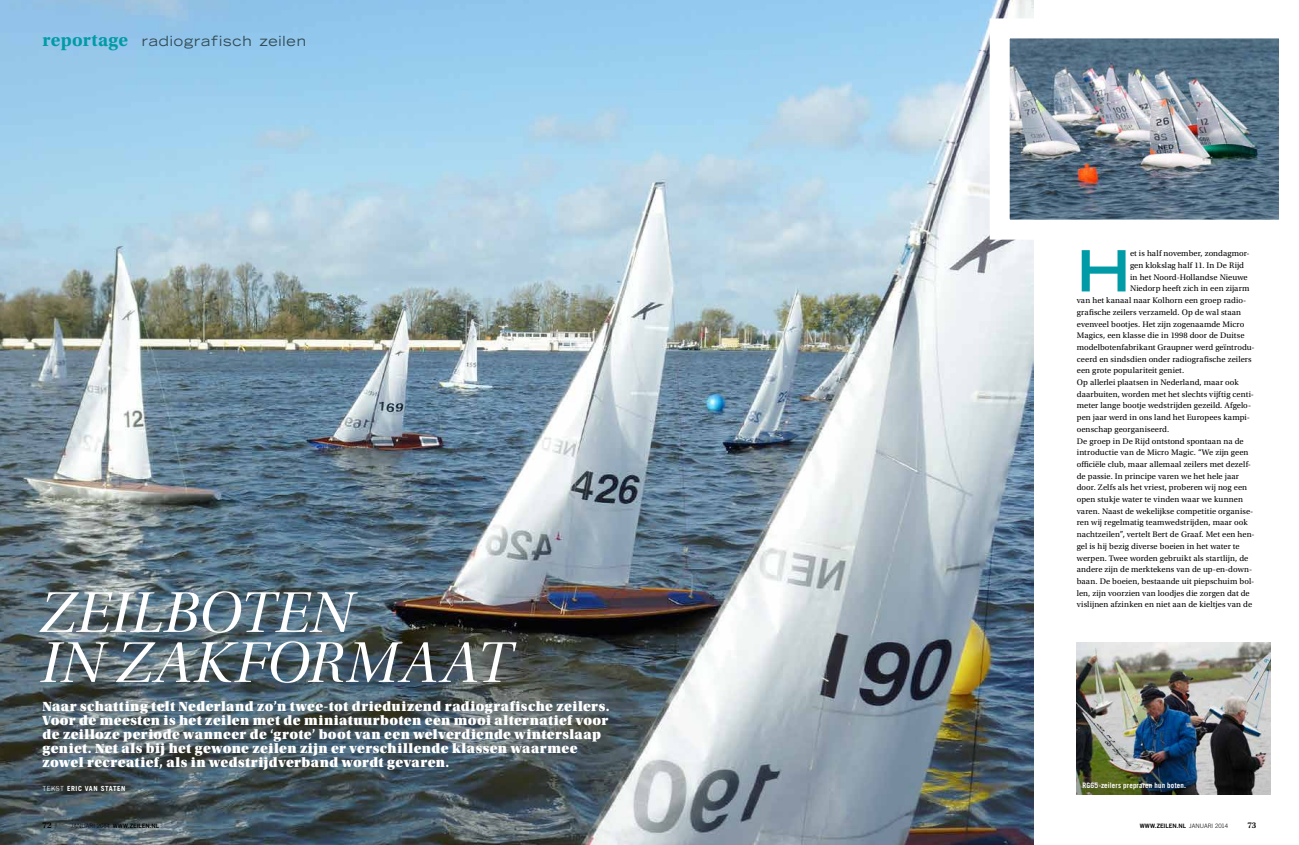
<style>
.page{position:relative;width:1299px;height:845px;background:#fff}
.page>*{position:absolute;margin:0;border:0;box-sizing:border-box;transform-origin:0 0}
.t1{font:60px/50px "Utopia Std Disp It";letter-spacing:.015em;color:#fff}
.t2{font:700 expanded 56.8px "Trade Gothic LT Std";color:#009ba6}
.t3{font:14px/14px "Utopia Std Black Headline";letter-spacing:.03em;color:#fff}
.t4{font:expanded 14px "Trade Gothic LT Std";letter-spacing:.06em;color:#334b54}
.t5{font:600 8.7px "Utopia Std";color:#000}
.t6{font:8.5px "Utopia Std";letter-spacing:.005em;color:#000}
.t7{font:700 7.5px "Trade Gothic LT Std";letter-spacing:.02em;color:#fff;scale:.92 1}
.t8{font:700 7px "Trade Gothic LT Std";letter-spacing:.075em;color:#fff}
.t9{font:6px "Trade Gothic LT Std Bd 2";letter-spacing:-.005em;color:#000}
.s1{font-family:"Utopia Std";font-weight:700;font-stretch:normal;font-size:19px;color:#009ba6}
.s2{font-weight:300}
.s3{font-family:"Trade Gothic LT Std";font-weight:300}
</style>
<div class="page">
<img style="left:0;top:0;width:1033px;height:845px">
<img style="left:1076px;top:642px;width:194px;height:152px">
<img style="left:1010px;top:39px;width:267px;height:180px">
<h3 class="t4" style="left:43px;top:32px;width:265px"><span class="s1">reportage</span> radiografisch zeilen</h3>
<h1 class="t1" style="left:40px;top:589px;width:472px">ZEILBOTEN<br>IN ZAKFORMAAT</h1>
<p class="t3" style="left:43px;top:700px;width:568px">Naar schatting telt Nederland zo’n twee-tot drieduizend radiografische zeilers.<br>Voor de meesten is het zeilen met de miniatuurboten een mooi alternatief voor de zeilloze periode wanneer de ‘grote’ boot van een welverdiende winterslaap geniet. Net als bij het gewone zeilen zijn er verschillende klassen waarmee zowel recreatief, als in wedstrijdverband wordt gevaren.</p>
<p class="t8" style="left:43px;top:784px;width:84px"><span class="s2">TEKST</span> Eric van Staten</p>
<h2 class="t2" style="left:1076px;top:234px;width:55px">H</h2>
<p class="t6" style="left:1129px;top:249px;width:121px">et is half november, zondagmor-</p>
<p class="t6" style="left:1129px;top:261px;width:115px">gen klokslag half 11. In De Rijd</p>
<p class="t6" style="left:1129px;top:272px;width:119px">in het Noord-Hollandse Nieuwe</p>
<p class="t6" style="left:1129px;top:284px;width:121px">Niedorp heeft zich in een zijarm</p>
<p class="t6" style="left:1076px;top:296px;width:171px">van het kanaal naar Kolhorn een groep radio-</p>
<p class="t6" style="left:1076px;top:307px;width:166px">grafische zeilers verzameld. Op de wal staan</p>
<p class="t6" style="left:1076px;top:319px;width:169px">evenveel bootjes. Het zijn zogenaamde Micro</p>
<p class="t6" style="left:1076px;top:331px;width:169px">Magics, een klasse die in 1998 door de Duitse</p>
<p class="t6" style="left:1076px;top:342px;width:179px">modelbotenfabrikant Graupner werd geïntrodu-</p>
<p class="t6" style="left:1076px;top:354px;width:176px">ceerd en sindsdien onder radiografische zeilers</p>
<p class="t6" style="left:1076px;top:366px;width:109px">een grote populariteit geniet.</p>
<p class="t6" style="left:1076px;top:378px;width:163px">Op allerlei plaatsen in Nederland, maar ook</p>
<p class="t6" style="left:1076px;top:389px;width:179px">daarbuiten, worden met het slechts vijftig centi-</p>
<p class="t6" style="left:1076px;top:401px;width:176px">meter lange bootje wedstrijden gezeild. Afgelo-</p>
<p class="t6" style="left:1076px;top:413px;width:174px">pen jaar werd in ons land het Europees kampi-</p>
<p class="t6" style="left:1076px;top:424px;width:94px">oenschap georganiseerd.</p>
<p class="t6" style="left:1076px;top:436px;width:168px">De groep in De Rijd ontstond spontaan na de</p>
<p class="t6" style="left:1076px;top:448px;width:173px">introductie van de Micro Magic. “We zijn geen</p>
<p class="t6" style="left:1076px;top:459px;width:176px">officiële club, maar allemaal zeilers met dezelf-</p>
<p class="t6" style="left:1076px;top:471px;width:164px">de passie. In principe varen we het hele jaar</p>
<p class="t6" style="left:1076px;top:483px;width:172px">door. Zelfs als het vriest, proberen wij nog een</p>
<p class="t6" style="left:1076px;top:495px;width:168px">open stukje water te vinden waar we kunnen</p>
<p class="t6" style="left:1076px;top:506px;width:178px">varen. Naast de wekelijkse competitie organise-</p>
<p class="t6" style="left:1076px;top:518px;width:172px">ren wij regelmatig teamwedstrijden, maar ook</p>
<p class="t6" style="left:1076px;top:530px;width:179px">nachtzeilen”, vertelt Bert de Graaf. Met een hen-</p>
<p class="t6" style="left:1076px;top:541px;width:164px">gel is hij bezig diverse boeien in het water te</p>
<p class="t6" style="left:1076px;top:553px;width:173px">werpen. Twee worden gebruikt als startlijn, de</p>
<p class="t6" style="left:1076px;top:565px;width:177px">andere zijn de merktekens van de up-en-down-</p>
<p class="t6" style="left:1076px;top:576px;width:179px">baan. De boeien, bestaande uit piepschuim bol-</p>
<p class="t6" style="left:1076px;top:588px;width:174px">len, zijn voorzien van loodjes die zorgen dat de</p>
<p class="t6" style="left:1076px;top:600px;width:177px">vislijnen afzinken en niet aan de kieltjes van de</p>
<p class="t7" style="left:1082px;top:780px;width:114px">RG65-zeilers prepraren hun boten.</p>
<p class="t5" style="left:43px;top:820px;width:11px">72</p>
<p class="t9" style="left:71px;top:822px;width:90px"><span class="s3">JANUARI 2014</span> WWW.ZEILEN.NL</p>
<p class="t9" style="left:1139px;top:822px;width:90px">WWW.ZEILEN.NL <span class="s3">JANUARI 2014</span></p>
<p class="t5" style="left:1247px;top:820px;width:11px">73</p>
</div>
